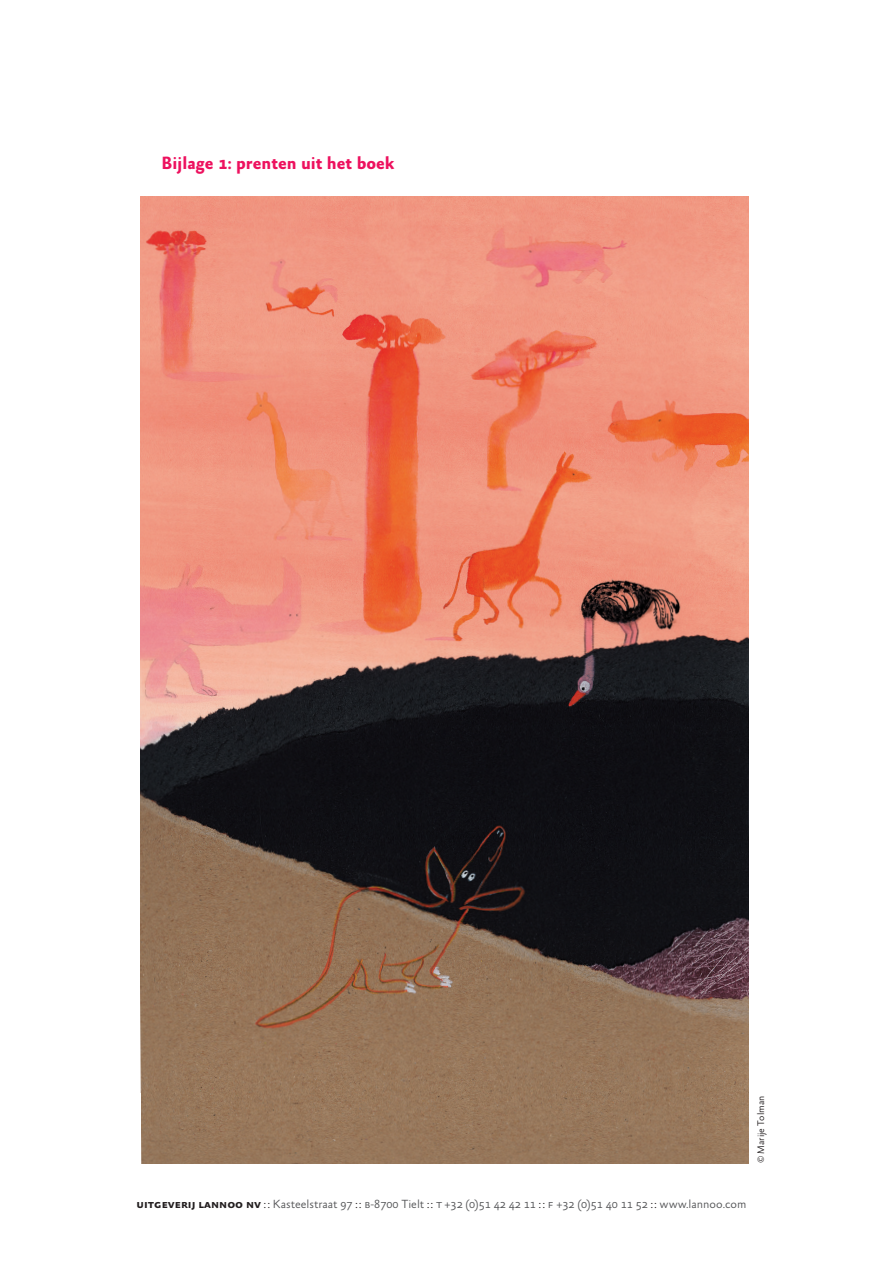
<style>
.page{position:relative;width:893px;height:1263px;background:#fff}
.page>*{position:absolute;margin:0;border:0;box-sizing:border-box;transform-origin:0 0}
.Titel_01{font:700 18px "Absara Sans OT";color:#ed115e}
.t1{font:300 12px "Absara Sans OT";color:#57585a}
.body_opsomming_kader{font:300 9.75px "Absara Sans OT";color:#231f20}
.s1{font-weight:700;color:#231f20}
.s2{color:#231f20}
</style>
<div class="page">
<img style="left:140px;top:197px;width:608px;height:966px">
<p class="Titel_01" style="left:162px;top:154px;width:235px">Bijlage 1: prenten uit het boek</p>
<p class="body_opsomming_kader" style="left:756px;top:1163px;width:69px;rotate:-90deg">© Marije Tolman</p>
<p class="t1" style="left:136px;top:1198px;width:611px"><span class="s1">uitgeverij lannoo nv</span> <span class="s2">: :</span> Kasteelstraat 97 <span class="s2">: :</span> b-8700 Tielt <span class="s2">: :</span> t +32 (0)51 42 42 11 <span class="s2">: :</span> f +32 (0)51 40 11 52 <span class="s2">: :</span> www.lannoo.com</p>
</div>
